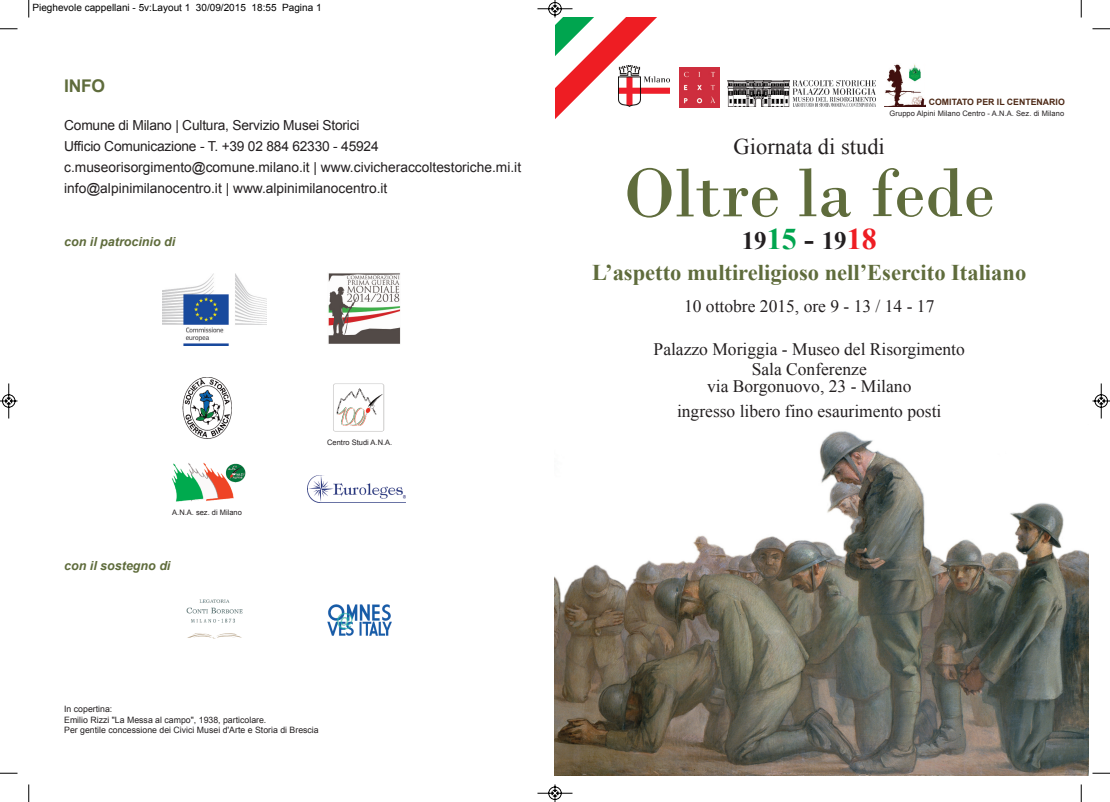
<style>
.page{position:relative;width:1110px;height:802px;background:#fff}
.page>*{position:absolute;margin:0;border:0;box-sizing:border-box;transform-origin:0 0}
.t1{font:72.5px "Bodoni";color:#5f6c3c}
.t2{font:700 25px "Times New Roman";color:#231f20}
.t3{font:700 22.5px "Times New Roman";color:#5f6c3c}
.t4{font:22.5px "Times New Roman";color:#231f20}
.t5{font:17.5px/20px "Times New Roman";color:#231f20;text-align:center}
.t6{font:700 17.5px "Arial";color:#5f6c3c}
.t7{font:13.75px/21.2px "Arial";color:#231f20}
.t8{font:italic 700 12.5px "Arial";color:#5f6c3c}
.t9{font:10px "Arial";color:#000}
.t10{font:8.75px/10.5px "Arial";color:#231f20}
.t11{font:700 8.75px "Arial";color:#4d2916}
.t12{font:7.5px "Arial";letter-spacing:.01em;color:#231f20}
.s1{font-size:30px;color:#00a54f}
.s2{font-size:30px}
.s3{font-size:30px;color:#ee1d23}
</style>
<div class="page">
<img style="left:555px;top:431px;width:534px;height:344px">
<img style="left:884px;top:64px;width:41px;height:43px">
<div style="left:676px;top:64px;width:45px;height:44px;background:linear-gradient(to right,#fff,#fff)"></div>
<img style="left:680px;top:67px;width:40px;height:40px">
<img style="left:727px;top:80px;width:149px;height:27px">
<img style="left:333px;top:383px;width:52px;height:49px">
<img style="left:162px;top:273px;width:104px;height:72px">
<img style="left:171px;top:462px;width:74px;height:40px">
<img style="left:308px;top:475px;width:97px;height:27px">
<img style="left:182px;top:377px;width:50px;height:62px">
<img style="left:328px;top:273px;width:72px;height:71px">
<img style="left:187px;top:599px;width:56px;height:39px">
<img style="left:327px;top:604px;width:65px;height:31px">
<svg style="left:28px;top:0;width:2px;height:18px"></svg>
<svg style="left:0;top:28px;width:18px;height:2px"></svg>
<svg style="left:1081px;top:0;width:1px;height:18px"></svg>
<svg style="left:1092px;top:28px;width:18px;height:2px"></svg>
<svg style="left:28px;top:784px;width:2px;height:18px"></svg>
<svg style="left:0;top:773px;width:18px;height:1px"></svg>
<svg style="left:1081px;top:784px;width:1px;height:18px"></svg>
<svg style="left:1092px;top:773px;width:18px;height:1px"></svg>
<svg style="left:537px;top:0;width:133px;height:119px"></svg>
<svg style="left:537px;top:784px;width:36px;height:18px"></svg>
<svg style="left:0;top:383px;width:18px;height:36px"></svg>
<svg style="left:1092px;top:383px;width:18px;height:36px"></svg>
<p class="t9" style="left:32px;top:2px;width:291px">Pieghevole cappellani - 5v:Layout 1 30/09/2015 18:55 Pagina 1</p>
<p class="t6" style="left:64px;top:76px;width:43px">INFO</p>
<p class="t7" style="left:64px;top:114px;width:458px">Comune di Milano | Cultura, Servizio Musei Storici<br>Ufficio Comunicazione - T. +39 02 884 62330 - 45924 c.museorisorgimento@comune.milano.it | www.civicheraccoltestoriche.mi.it info@alpinimilanocentro.it | www.alpinimilanocentro.it</p>
<p class="t8" style="left:64px;top:235px;width:113px">con il patrocinio di</p>
<p class="t12" style="left:172px;top:508px;width:71px">A.N.A. sez. di Milano</p>
<p class="t8" style="left:64px;top:558px;width:108px">con il sostegno di</p>
<p class="t12" style="left:327px;top:438px;width:67px">Centro Studi A.N.A.</p>
<p class="t10" style="left:64px;top:704px;width:256px">In copertina:<br>Emilio Rizzi "La Messa al campo", 1938, particolare.<br>Per gentile concessione dei Civici Musei d'Arte e Storia di Brescia</p>
<p class="t11" style="left:929px;top:97px;width:137px">COMITATO PER IL CENTENARIO</p>
<p class="t12" style="left:890px;top:109px;width:176px">Gruppo Alpini Milano Centro - A.N.A. Sez. di Milano</p>
<h3 class="t4" style="left:734px;top:134px;width:153px">Giornata di studi</h3>
<h1 class="t1" style="left:624px;top:150px;width:372px">Oltre la fede</h1>
<h2 class="t2" style="left:742px;top:226px;width:136px">19<span class="s1">15</span> <span class="s2">-</span> 19<span class="s3">18</span></h2>
<h3 class="t3" style="left:592px;top:260px;width:435px">L’aspetto multireligioso nell’Esercito Italiano</h3>
<p class="t5" style="left:684px;top:296px;width:252px">10 ottobre 2015, ore 9 - 13 / 14 - 17</p>
<p class="t5" style="left:654px;top:338px;width:313px">Palazzo Moriggia - Museo del Risorgimento<br>Sala Conferenze</p>
<p class="t5" style="left:677px;top:373px;width:266px;line-height:25px">via Borgonuovo, 23 - Milano ingresso libero fino esaurimento posti</p>
</div>
